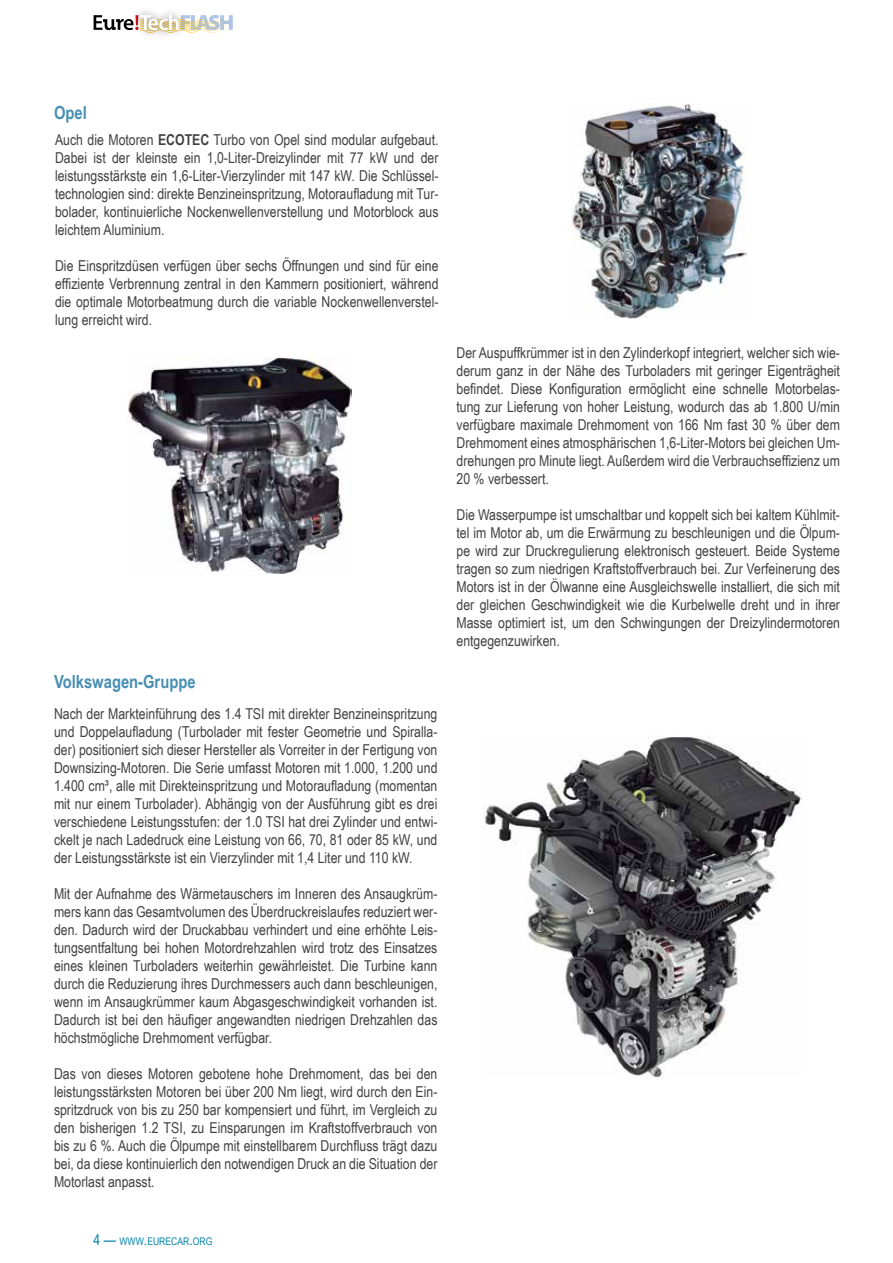
<style>
.page{position:relative;width:893px;height:1263px;background:#fff}
.page>*{position:absolute;margin:0;border:0;box-sizing:border-box;transform-origin:0 0}
.t1{font:700 18px "Arial Narrow";color:#478fb4}
.t2{font:15px/18px "Arial Narrow";color:#414042;text-align:justify}
.t3{font:10.5px "Arial Narrow";color:#0482ab}
.s1{font-weight:700}
.s2{font-size:15px}
</style>
<div class="page">
<svg style="left:94px;top:14px;width:139px;height:19px"></svg>
<img style="left:571px;top:104px;width:175px;height:215px">
<img style="left:128px;top:356px;width:224px;height:218px">
<img style="left:484px;top:737px;width:317px;height:340px">
<p class="t1" style="left:54px;top:99px;width:34px">Opel</p>
<p class="t2" style="left:55px;top:130px;width:385px">Auch die Motoren <span class="s1">ECOTEC</span> Turbo von Opel sind modular aufgebaut.<br>Dabei ist der kleinste ein 1,0-Liter-Dreizylinder mit 77 kW und der leistungsstärkste ein 1,6-Liter-Vierzylinder mit 147 kW. Die Schlüssel&shy;technologien sind: direkte Benzineinspritzung, Motoraufladung mit Tur&shy;bolader, kontinuierliche Nockenwellenverstellung und Motorblock aus leichtem Aluminium.</p>
<p class="t2" style="left:55px;top:256px;width:385px">Die Einspritzdüsen verfügen über sechs Öffnungen und sind für eine effiziente Verbrennung zentral in den Kammern positioniert, während die optimale Motorbeatmung durch die variable Nockenwellenverstel&shy;lung erreicht wird.</p>
<p class="t1" style="left:54px;top:668px;width:143px">Volkswagen-Gruppe</p>
<p class="t2" style="left:54px;top:704px;width:385px">Nach der Markteinführung des 1.4 TSI mit direkter Benzineinspritzung und Doppelaufladung (Turbolader mit fester Geometrie und Spiralla&shy;der) positioniert sich dieser Hersteller als Vorreiter in der Fertigung von Downsizing-Motoren. Die Serie umfasst Motoren mit 1.000, 1.200 und 1.400 cm³, alle mit Direkteinspritzung und Motoraufladung (momentan mit nur einem Turbolader). Abhängig von der Ausführung gibt es drei verschiedene Leistungsstufen: der 1.0 TSI hat drei Zylinder und entwi&shy;ckelt je nach Ladedruck eine Leistung von 66, 70, 81 oder 85 kW, und der Leistungsstärkste ist ein Vierzylinder mit 1,4 Liter und 110 kW.</p>
<p class="t2" style="left:54px;top:884px;width:385px">Mit der Aufnahme des Wärmetauschers im Inneren des Ansaugkrüm&shy;mers kann das Gesamtvolumen des Überdruckreislaufes reduziert wer&shy;den. Dadurch wird der Druckabbau verhindert und eine erhöhte Leis&shy;tungsentfaltung bei hohen Motordrehzahlen wird trotz des Einsatzes eines kleinen Turboladers weiterhin gewährleistet. Die Turbine kann durch die Reduzierung ihres Durchmessers auch dann beschleunigen, wenn im Ansaugkrümmer kaum Abgasgeschwindigkeit vorhanden ist.<br>Dadurch ist bei den häufiger angewandten niedrigen Drehzahlen das höchstmögliche Drehmoment verfügbar.</p>
<p class="t2" style="left:54px;top:1064px;width:385px">Das von dieses Motoren gebotene hohe Drehmoment, das bei den leistungsstärksten Motoren bei über 200 Nm liegt, wird durch den Ein&shy;spritzdruck von bis zu 250 bar kompensiert und führt, im Vergleich zu den bisherigen 1.2 TSI, zu Einsparungen im Kraftstoffverbrauch von bis zu 6 %. Auch die Ölpumpe mit einstellbarem Durchfluss trägt dazu bei, da diese kontinuierlich den notwendigen Druck an die Situation der Motorlast anpasst.</p>
<p class="t3" style="left:94px;top:1233px;width:120px"><span class="s2">4 —</span> WWW<span class="s2">.</span>EURECAR<span class="s2">.</span>ORG</p>
<p class="t2" style="left:457px;top:343px;width:385px">Der Auspuffkrümmer ist in den Zylinderkopf integriert, welcher sich wie&shy;derum ganz in der Nähe des Turboladers mit geringer Eigenträgheit befindet. Diese Konfiguration ermöglicht eine schnelle Motorbelas&shy;tung zur Lieferung von hoher Leistung, wodurch das ab 1.800 U/min verfügbare maximale Drehmoment von 166 Nm fast 30 % über dem Drehmoment eines atmosphärischen 1,6-Liter-Motors bei gleichen Um&shy;drehungen pro Minute liegt. Außerdem wird die Verbrauchseffizienz um 20 % verbessert.</p>
<p class="t2" style="left:457px;top:505px;width:385px">Die Wasserpumpe ist umschaltbar und koppelt sich bei kaltem Kühlmit&shy;tel im Motor ab, um die Erwärmung zu beschleunigen und die Ölpum&shy;pe wird zur Druckregulierung elektronisch gesteuert. Beide Systeme tragen so zum niedrigen Kraftstoffverbrauch bei. Zur Verfeinerung des Motors ist in der Ölwanne eine Ausgleichswelle installiert, die sich mit der gleichen Geschwindigkeit wie die Kurbelwelle dreht und in ihrer Masse optimiert ist, um den Schwingungen der Dreizylindermotoren entgegenzuwirken.</p>
</div>
